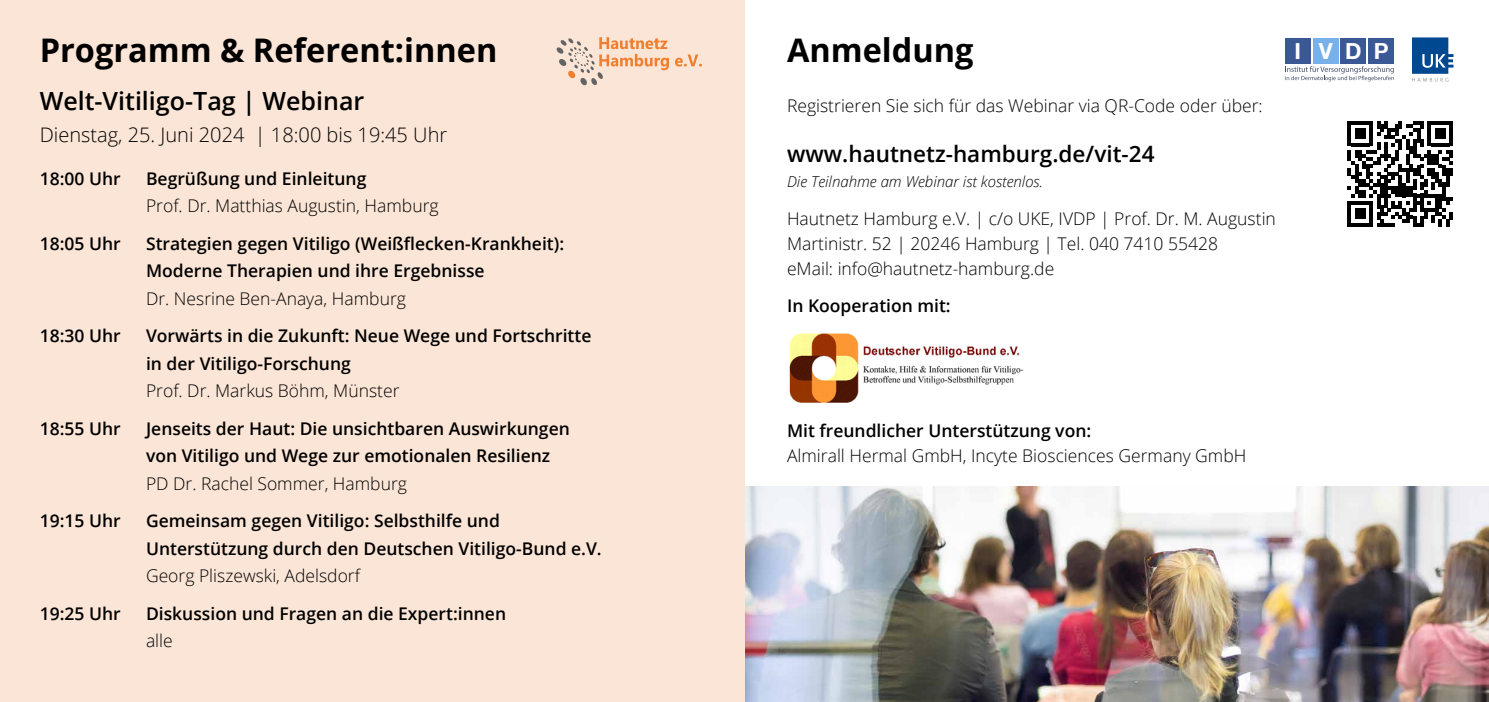
<style>
.page{position:relative;width:1489px;height:702px;background:#fff}
.page>*{position:absolute;margin:0;border:0;box-sizing:border-box;transform-origin:0 0}
.t1{font:700 32.5px "Open Sans";color:#000}
.t2{font:600 25px "Open Sans";color:#000}
.t3{font:600 22.5px "Open Sans";color:#000}
.t4{font:700 22.25px "Helvetica Neue LT Com";color:#fff}
.t5{font:300 20px "Open Sans";color:#000}
.t6{font:600 17.5px/27.5px "Open Sans";color:#000}
.t7{font:300 17.5px/25px "Open Sans";color:#000}
.t8{font:italic 300 15px "Open Sans";color:#000}
</style>
<div class="page">
<img style="left:745px;top:486px;width:743px;height:216px">
<svg style="left:1347px;top:121px;width:105px;height:105px"></svg>
<img style="left:789px;top:333px;width:235px;height:69px">
<div style="left:0;top:0;width:744px;height:702px;background:#fbe5d6"></div>
<div style="left:1285px;top:38px;width:25px;height:25px;background:#3a5896"></div>
<div style="left:1312px;top:38px;width:26px;height:25px;background:#78b0e9"></div>
<div style="left:1340px;top:38px;width:25px;height:25px;background:#3a5896"></div>
<div style="left:1368px;top:38px;width:25px;height:25px;background:#3a5896"></div>
<svg style="left:1285px;top:66px;width:108px;height:15px"></svg>
<svg style="left:1412px;top:37px;width:41px;height:45px"></svg>
<svg style="left:556px;top:37px;width:113px;height:49px"></svg>
<svg style="left:675px;top:55px;width:27px;height:11px"></svg>
<h1 class="t1" style="left:40px;top:27px;width:459px">Programm &amp; Referent:innen</h1>
<h2 class="t2" style="left:40px;top:83px;width:326px">Welt-Vitiligo-Tag | Webinar</h2>
<p class="t5" style="left:40px;top:121px;width:409px">Dienstag, 25. Juni 2024 | 18:00 bis 19:45 Uhr</p>
<p class="t6" style="left:40px;top:164px;width:82px">18:00 Uhr</p>
<p class="t6" style="left:146px;top:164px;width:222px">Begrüßung und Einleitung</p>
<p class="t7" style="left:146px;top:193px;width:294px">Prof. Dr. Matthias Augustin, Hamburg</p>
<p class="t6" style="left:40px;top:229px;width:82px">18:05 Uhr</p>
<p class="t6" style="left:146px;top:229px;width:419px">Strategien gegen Vitiligo (Weißflecken-Krankheit):<br>Moderne Therapien und ihre Ergebnisse</p>
<p class="t7" style="left:146px;top:285px;width:261px">Dr. Nesrine Ben-Anaya, Hamburg</p>
<p class="t6" style="left:40px;top:322px;width:82px">18:30 Uhr</p>
<p class="t6" style="left:146px;top:322px;width:447px">Vorwärts in die Zukunft: Neue Wege und Fortschritte in der Vitiligo-Forschung</p>
<p class="t7" style="left:146px;top:378px;width:255px">Prof. Dr. Markus Böhm, Münster</p>
<p class="t6" style="left:40px;top:414px;width:82px">18:55 Uhr</p>
<p class="t6" style="left:146px;top:414px;width:425px">Jenseits der Haut: Die unsichtbaren Auswirkungen von Vitiligo und Wege zur emotionalen Resilienz</p>
<p class="t7" style="left:146px;top:470px;width:262px">PD Dr. Rachel Sommer, Hamburg</p>
<p class="t6" style="left:40px;top:507px;width:82px">19:15 Uhr</p>
<p class="t6" style="left:146px;top:507px;width:457px">Gemeinsam gegen Vitiligo: Selbsthilfe und<br>Unterstützung durch den Deutschen Vitiligo-Bund e.V.</p>
<p class="t7" style="left:146px;top:563px;width:215px">Georg Pliszewski, Adelsdorf</p>
<p class="t6" style="left:40px;top:599px;width:82px">19:25 Uhr</p>
<p class="t6" style="left:146px;top:599px;width:361px">Diskussion und Fragen an die Expert:innen</p>
<p class="t7" style="left:146px;top:628px;width:28px">alle</p>
<h1 class="t1" style="left:787px;top:27px;width:188px">Anmeldung</h1>
<p class="t7" style="left:787px;top:93px;width:477px">Registrieren Sie sich für das Webinar via QR-Code oder über:</p>
<p class="t3" style="left:787px;top:138px;width:369px">www.hautnetz-hamburg.de/vit-24</p>
<p class="t8" style="left:787px;top:171px;width:258px">Die Teilnahme am Webinar ist kostenlos.</p>
<p class="t7" style="left:787px;top:205px;width:490px">Hautnetz Hamburg e.V. | c/o UKE, IVDP | Prof. Dr. M. Augustin<br>Martinistr. 52 | 20246 Hamburg | Tel. 040 7410 55428<br>eMail: info@hautnetz-hamburg.de</p>
<p class="t6" style="left:787px;top:292px;width:165px">In Kooperation mit:</p>
<p class="t4" style="left:1294px;top:37px;width:95px">I VDP</p>
<p class="t6" style="left:787px;top:417px;width:306px">Mit freundlicher Unterstützung von:</p>
<p class="t7" style="left:787px;top:443px;width:461px">Almirall Hermal GmbH, Incyte Biosciences Germany GmbH</p>
</div>
